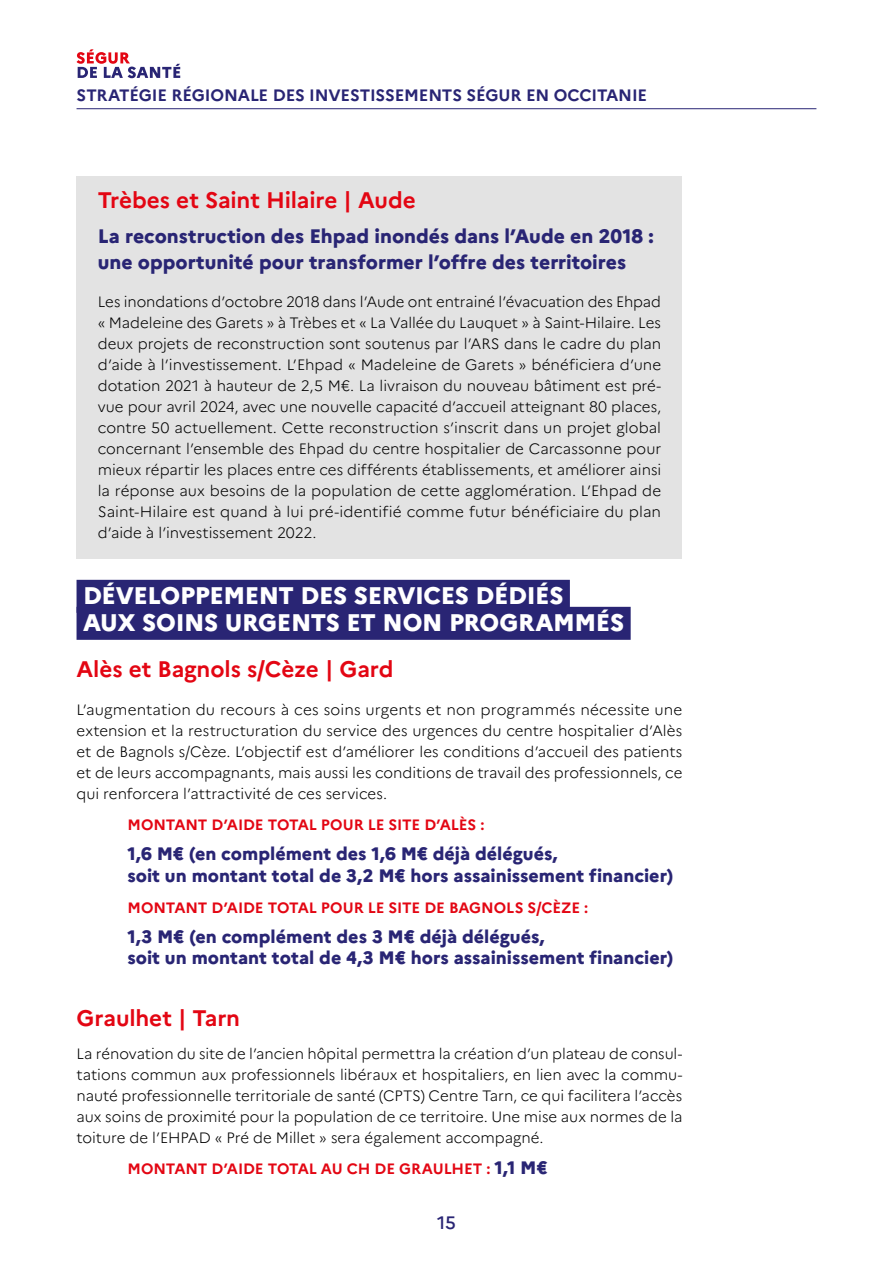
<style>
.page{position:relative;width:893px;height:1263px;background:#fff}
.page>*{position:absolute;margin:0;border:0;box-sizing:border-box;transform-origin:0 0}
.t1{font:800 24px/27px "Marianne";letter-spacing:-.015em;color:#fff}
.t2{font:700 22.5px "Marianne";letter-spacing:-.005em;color:#e30613}
.t3{font:800 19.5px/25.5px "Marianne";color:#292574}
.t4{font:800 18px/21.6px "Marianne";color:#292574}
.t5{font:500 18px "Marianne";color:#292574}
.t6{font:700 16.5px "Marianne";letter-spacing:-.01em;color:#292574}
.t7{font:300 15px/21px "Marianne";color:#000;text-align:justify}
.t8{font:700 15px "Marianne";letter-spacing:-.005em;color:#e30613}
.s1{font-weight:800;font-size:18px;color:#292574}
</style>
<div class="page">
<hr style="left:77px;top:108px;width:739px;height:1px;background:#292574">
<svg style="left:77px;top:49px;width:103px;height:29px"></svg>
<div style="left:76px;top:176px;width:605px;height:383px;background:#e3e3e3"></div>
<div style="left:77px;top:580px;width:493px;height:33px;background:#292574"></div>
<div style="left:77px;top:607px;width:554px;height:33px;background:#292574"></div>
<p class="t6" style="left:77px;top:85px;width:572px">STRATÉGIE RÉGIONALE DES INVESTISSEMENTS SÉGUR EN OCCITANIE</p>
<h2 class="t2" style="left:98px;top:186px;width:319px">Trèbes et Saint Hilaire | Aude</h2>
<h3 class="t3" style="left:98px;top:224px;width:557px">La reconstruction des Ehpad inondés dans l’Aude en 2018 : une opportunité pour transformer l’offre des territoires</h3>
<p class="t7" style="left:98px;top:291px;width:565px">Les inondations d’octobre 2018 dans l’Aude ont entrainé l’évacuation des Ehpad « Madeleine des Garets » à Trèbes et « La Vallée du Lauquet » à Saint-Hilaire. Les deux projets de reconstruction sont soutenus par l’ARS dans le cadre du plan d’aide à l’investissement. L’Ehpad « Madeleine de Garets » bénéficiera d’une dotation 2021 à hauteur de 2,5 M€. La livraison du nouveau bâtiment est pré&shy;vue pour avril 2024, avec une nouvelle capacité d’accueil atteignant 80 places, contre 50 actuellement. Cette reconstruction s’inscrit dans un projet global concernant l’ensemble des Ehpad du centre hospitalier de Carcassonne pour mieux répartir les places entre ces différents établissements, et améliorer ainsi la réponse aux besoins de la population de cette agglomération. L’Ehpad de Saint-Hilaire est quand à lui pré-identifié comme futur bénéficiaire du plan d’aide à l’investissement 2022.</p>
<h1 class="t1" style="left:83px;top:582px;width:543px">DÉVELOPPEMENT DES SERVICES DÉDIÉS<br>AUX SOINS URGENTS ET NON PROGRAMMÉS</h1>
<h2 class="t2" style="left:77px;top:656px;width:319px">Alès et Bagnols s/Cèze | Gard</h2>
<p class="t7" style="left:77px;top:699px;width:607px">L’augmentation du recours à ces soins urgents et non programmés nécessite une extension et la restructuration du service des urgences du centre hospitalier d’Alès et de Bagnols s/Cèze. L’objectif est d’améliorer les conditions d’accueil des patients et de leurs accompagnants, mais aussi les conditions de travail des professionnels, ce qui renforcera l’attractivité de ces services.</p>
<p class="t8" style="left:128px;top:816px;width:358px">MONTANT D’AIDE TOTAL POUR LE SITE D’ALÈS :</p>
<p class="t4" style="left:128px;top:843px;width:547px">1,6 M€ (en complément des 1,6 M€ déjà délégués,<br>soit un montant total de 3,2 M€ hors assainissement financier)</p>
<p class="t8" style="left:128px;top:898px;width:462px">MONTANT D’AIDE TOTAL POUR LE SITE DE BAGNOLS S/CÈZE :</p>
<p class="t4" style="left:128px;top:925px;width:548px">1,3 M€ (en complément des 3 M€ déjà délégués,<br>soit un montant total de 4,3 M€ hors assainissement financier)</p>
<h2 class="t2" style="left:77px;top:1004px;width:165px">Graulhet | Tarn</h2>
<p class="t7" style="left:77px;top:1043px;width:607px">La rénovation du site de l’ancien hôpital permettra la création d’un plateau de consul&shy;tations commun aux professionnels libéraux et hospitaliers, en lien avec la commu&shy;nauté professionnelle territoriale de santé (CPTS) Centre Tarn, ce qui facilitera l’accès aux soins de proximité pour la population de ce territoire. Une mise aux normes de la toiture de l’EHPAD « Pré de Millet » sera également accompagné.</p>
<p class="t8" style="left:128px;top:1159px;width:421px">MONTANT D’AIDE TOTAL AU CH DE GRAULHET : <span class="s1">1,1 M€</span></p>
<p class="t5" style="left:437px;top:1212px;width:20px">15</p>
</div>
